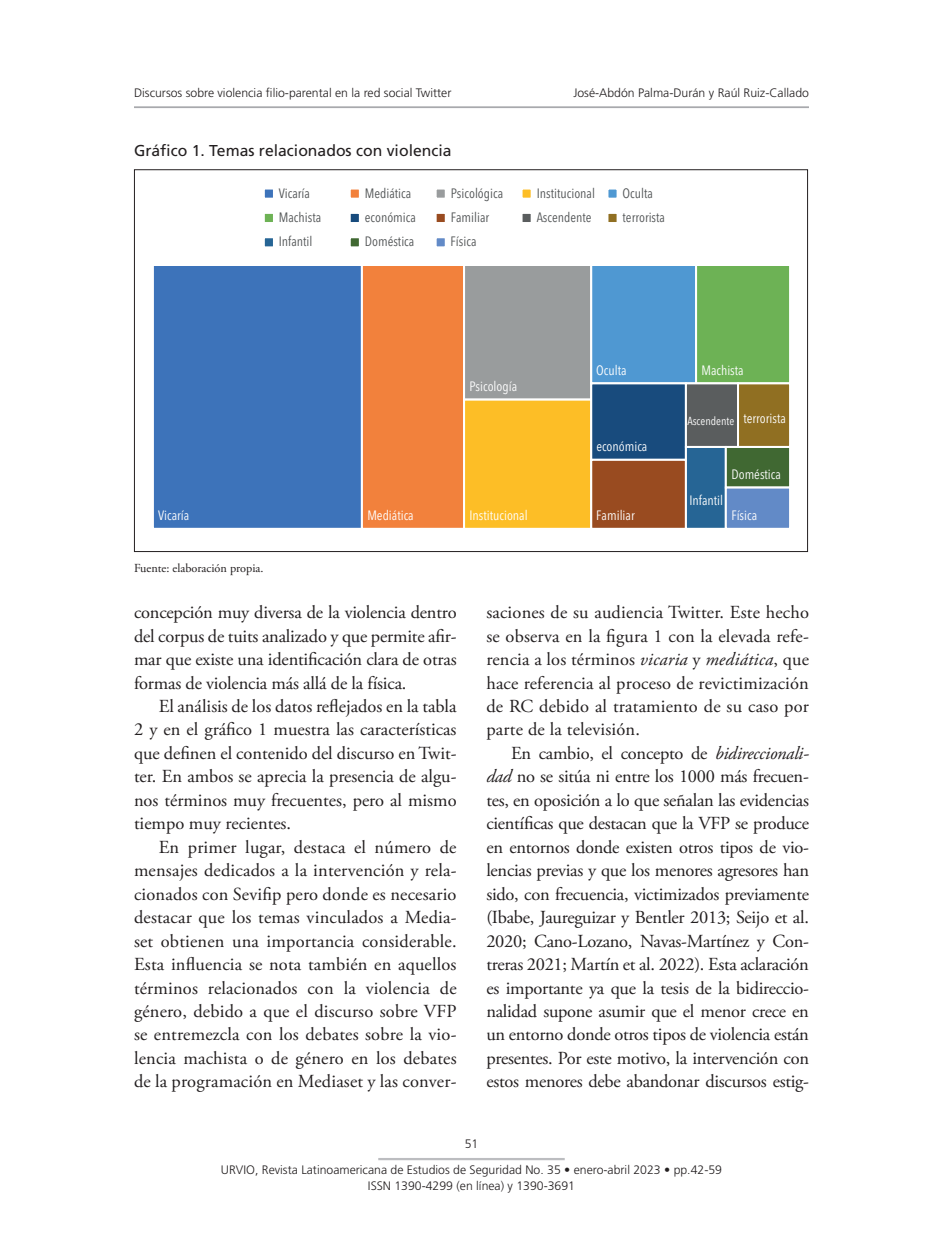
<style>
.page{position:relative;width:943px;height:1241px;background:#fff}
.page>*{position:absolute;margin:0;border:0;box-sizing:border-box;transform-origin:0 0}
.texto{font:18.38px/23.4px "Adobe Garamond Pro";color:#231f20;text-align:justify}
.titulos_tablas{font:15.75px "Frutiger";color:#231f20}
.t1{font:13.47px "Avenir Next Condensed";color:#515455}
.t2{font:13.47px "Avenir Next Condensed";color:#fff}
.t3{font:300 12.25px/15.8px "Frutiger";color:#231f20;text-align:center}
.fuente{font:12.25px "Adobe Garamond Pro";color:#231f20}
.t4{font:11.55px "Avenir Next Condensed";color:#fff}
.s1{font-style:italic}
</style>
<div class="page">
<hr style="left:134px;top:106px;width:675px;height:2px;background:#a8a9ad">
<hr style="left:378px;top:1157px;width:186px;height:2px;background:#bcbdc0">
<div style="left:153px;top:265px;width:209px;height:263px;background:#3d73ba"></div>
<div style="left:152px;top:264px;width:211px;height:265px;border:2px solid #fff"></div>
<div style="left:362px;top:265px;width:102px;height:263px;background:#f2813c"></div>
<div style="left:361px;top:264px;width:104px;height:265px;border:2px solid #fff"></div>
<div style="left:463px;top:264px;width:129px;height:136px;background:#999c9d;border:2px solid #fff"></div>
<div style="left:464px;top:399px;width:127px;height:129px;background:#fdbe26"></div>
<div style="left:463px;top:398px;width:129px;height:131px;border:2px solid #fff"></div>
<div style="left:590px;top:264px;width:107px;height:120px;background:#4f98d2;border:2px solid #fff"></div>
<div style="left:696px;top:265px;width:94px;height:118px;background:#6db255"></div>
<div style="left:695px;top:264px;width:96px;height:120px;border:2px solid #fff"></div>
<div style="left:590px;top:382px;width:97px;height:79px;background:#184b7d;border:2px solid #fff"></div>
<div style="left:591px;top:460px;width:95px;height:68px;background:#994b20"></div>
<div style="left:590px;top:458px;width:97px;height:71px;border:2px solid #fff"></div>
<div style="left:685px;top:382px;width:54px;height:66px;background:#5a5d5e;border:2px solid #fff"></div>
<div style="left:738px;top:383px;width:52px;height:64px;background:#906f22"></div>
<div style="left:737px;top:382px;width:54px;height:66px;border:2px solid #fff"></div>
<div style="left:686px;top:447px;width:39px;height:81px;background:#266595"></div>
<div style="left:685px;top:446px;width:41px;height:83px;border:2px solid #fff"></div>
<div style="left:725px;top:447px;width:65px;height:40px;background:#406832"></div>
<div style="left:724px;top:446px;width:67px;height:42px;border:2px solid #fff"></div>
<div style="left:725px;top:487px;width:65px;height:41px;background:#628ac7"></div>
<div style="left:724px;top:486px;width:67px;height:43px;border:2px solid #fff"></div>
<div style="left:263px;top:187px;width:12px;height:13px;background:#3d73ba;border:2px solid #fff"></div>
<div style="left:349px;top:187px;width:12px;height:13px;background:#f2813c;border:2px solid #fff"></div>
<div style="left:434px;top:187px;width:13px;height:13px;background:#999c9d;border:2px solid #fff"></div>
<div style="left:520px;top:187px;width:12px;height:13px;background:#fdbe26;border:2px solid #fff"></div>
<div style="left:606px;top:187px;width:12px;height:13px;background:#4f98d2;border:2px solid #fff"></div>
<div style="left:263px;top:212px;width:12px;height:12px;background:#6db255;border:2px solid #fff"></div>
<div style="left:349px;top:212px;width:12px;height:12px;background:#184b7d;border:2px solid #fff"></div>
<div style="left:434px;top:212px;width:13px;height:12px;background:#994b20;border:2px solid #fff"></div>
<div style="left:520px;top:212px;width:12px;height:12px;background:#5a5d5e;border:2px solid #fff"></div>
<div style="left:606px;top:212px;width:12px;height:12px;background:#906f22;border:2px solid #fff"></div>
<div style="left:263px;top:236px;width:12px;height:12px;background:#266595;border:2px solid #fff"></div>
<div style="left:349px;top:236px;width:12px;height:12px;background:#406832;border:2px solid #fff"></div>
<div style="left:434px;top:236px;width:13px;height:12px;background:#628ac7;border:2px solid #fff"></div>
<p class="t3" style="left:134px;top:85px;width:319px">Discursos sobre violencia filio-parental en la red social Twitter</p>
<p class="t3" style="left:573px;top:85px;width:237px">José-Abdón Palma-Durán y Raúl Ruiz-Callado</p>
<p class="titulos_tablas" style="left:134px;top:141px;width:319px">Gráfico 1. Temas relacionados con violencia</p>
<p class="t1" style="left:279px;top:181px;width:33px">Vicaría</p>
<p class="t1" style="left:365px;top:181px;width:48px">Mediática</p>
<p class="t1" style="left:451px;top:181px;width:54px">Psicológica</p>
<p class="t1" style="left:536px;top:181px;width:60px">Institucional</p>
<p class="t1" style="left:622px;top:181px;width:32px">Oculta</p>
<p class="t1" style="left:279px;top:206px;width:44px">Machista</p>
<p class="t1" style="left:365px;top:206px;width:52px">económica</p>
<p class="t1" style="left:450px;top:206px;width:40px">Familiar</p>
<p class="t1" style="left:536px;top:206px;width:56px">Ascendente</p>
<p class="t1" style="left:622px;top:206px;width:44px">terrorista</p>
<p class="t1" style="left:279px;top:230px;width:35px">Infantil</p>
<p class="t1" style="left:365px;top:230px;width:51px">Doméstica</p>
<p class="t1" style="left:450px;top:230px;width:27px">Física</p>
<p class="t2" style="left:158px;top:504px;width:33px">Vicaría</p>
<p class="t2" style="left:367px;top:504px;width:48px">Mediática</p>
<p class="t2" style="left:469px;top:375px;width:49px">Psicología</p>
<p class="t2" style="left:469px;top:504px;width:60px">Institucional</p>
<p class="t2" style="left:596px;top:358px;width:32px">Oculta</p>
<p class="t2" style="left:701px;top:358px;width:44px">Machista</p>
<p class="t2" style="left:596px;top:435px;width:52px">económica</p>
<p class="t2" style="left:596px;top:504px;width:40px">Familiar</p>
<p class="t4" style="left:687px;top:411px;width:100px">Ascendente <sup>terrorista</sup></p>
<p class="t2" style="left:689px;top:489px;width:35px">Infantil</p>
<p class="t2" style="left:731px;top:463px;width:51px">Doméstica</p>
<p class="t2" style="left:731px;top:504px;width:27px">Física</p>
<p class="fuente" style="left:134px;top:560px;width:131px">Fuente: elaboración propia.</p>
<p class="texto" style="left:134px;top:601px;width:324px">concepción muy diversa de la violencia dentro del corpus de tuits analizado y que permite afir&shy;mar que existe una identificación clara de otras formas de violencia más allá de la física.</p>
<p class="texto" style="left:134px;top:695px;width:324px;text-indent:25px">El análisis de los datos reflejados en la tabla 2 y en el gráfico 1 muestra las características que definen el contenido del discurso en Twit&shy;ter. En ambos se aprecia la presencia de algu&shy;nos términos muy frecuentes, pero al mismo tiempo muy recientes.</p>
<p class="texto" style="left:134px;top:835px;width:324px;text-indent:25px">En primer lugar, destaca el número de mensajes dedicados a la intervención y rela&shy;cionados con Sevifip pero donde es necesario destacar que los temas vinculados a Media&shy;set obtienen una importancia considerable.<br>Esta influencia se nota también en aquellos términos relacionados con la violencia de género, debido a que el discurso sobre VFP se entremezcla con los debates sobre la vio&shy;lencia machista o de género en los debates de la programación en Mediaset y las conver-</p>
<p class="texto" style="left:486px;top:601px;width:324px">saciones de su audiencia Twitter. Este hecho se observa en la figura 1 con la elevada refe&shy;rencia a los términos <span class="s1">vicaria</span> y <span class="s1">mediática</span>, que hace referencia al proceso de revictimización de RC debido al tratamiento de su caso por parte de la televisión.</p>
<p class="texto" style="left:486px;top:741px;width:324px;text-indent:25px">En cambio, el concepto de <span class="s1">bidireccionali&shy;dad</span> no se sitúa ni entre los 1000 más frecuen&shy;tes, en oposición a lo que señalan las evidencias científicas que destacan que la VFP se produce en entornos donde existen otros tipos de vio&shy;lencias previas y que los menores agresores han sido, con frecuencia, victimizados previamente (Ibabe, Jaureguizar y Bentler 2013; Seijo et al.<br>2020; Cano-Lozano, Navas-Martínez y Con&shy;treras 2021; Martín et al. 2022). Esta aclaración es importante ya que la tesis de la bidireccio&shy;nalidad supone asumir que el menor crece en un entorno donde otros tipos de violencia están presentes. Por este motivo, la intervención con estos menores debe abandonar discursos estig-</p>
<p class="t3" style="left:464px;top:1135px;width:15px">51</p>
<p class="t3" style="left:221px;top:1161px;width:502px">URVIO, Revista Latinoamericana de Estudios de Seguridad No. 35 • enero-abril 2023 • pp.42-59<br>ISSN 1390-4299 (en línea) y 1390-3691</p>
</div>
